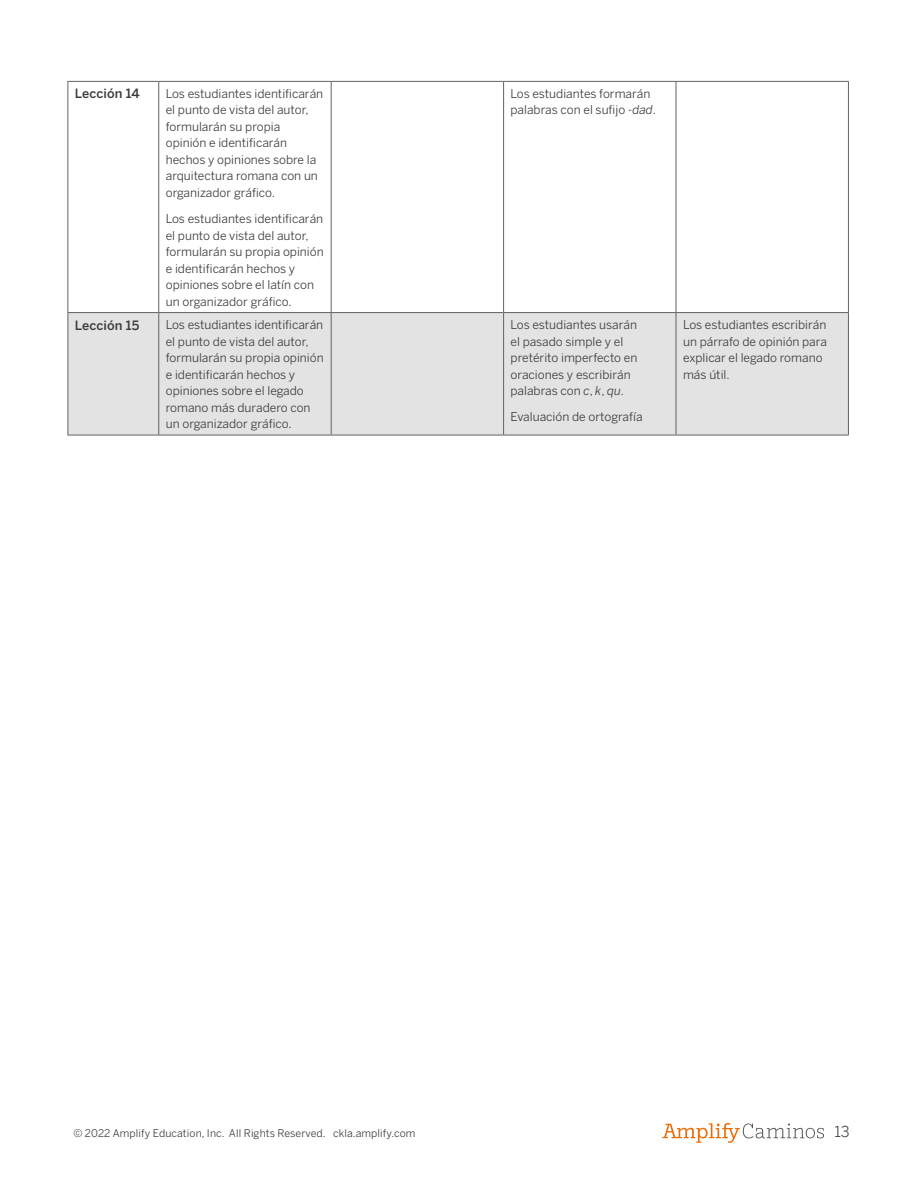
<style>
.page{position:relative;width:918px;height:1188px;background:#fff}
.page>*{position:absolute;margin:0;border:0;box-sizing:border-box;transform-origin:0 0}
.t1{font:15px "Benton Sans";color:#4a4a49}
.t2{font:500 12.75px "Benton Sans";letter-spacing:.01em;color:#3c3c3b}
.t3{font:12px/16.5px "Benton Sans";color:#3c3c3b}
.t4{font:10.5px "Benton Sans";letter-spacing:.01em;color:#3c3c3b}
.s1{font-style:italic}
</style>
<div class="page">
<svg style="left:662px;top:1123px;width:162px;height:20px"></svg>
<div style="left:69px;top:313px;width:779px;height:122px;background:#e3e3e3"></div>
<hr style="left:68px;top:81px;width:91px;height:1px;background:#646363">
<hr style="left:68px;top:82px;width:1px;height:230px;background:#646363">
<hr style="left:159px;top:81px;width:172px;height:1px;background:#646363">
<hr style="left:158px;top:82px;width:1px;height:230px;background:#646363">
<hr style="left:331px;top:81px;width:173px;height:1px;background:#646363">
<hr style="left:331px;top:82px;width:1px;height:230px;background:#646363">
<hr style="left:504px;top:81px;width:172px;height:1px;background:#646363">
<hr style="left:503px;top:82px;width:1px;height:230px;background:#646363">
<hr style="left:676px;top:81px;width:173px;height:1px;background:#646363">
<hr style="left:676px;top:82px;width:1px;height:230px;background:#646363">
<hr style="left:848px;top:82px;width:1px;height:230px;background:#646363">
<hr style="left:68px;top:312px;width:91px;height:1px;background:#646363">
<hr style="left:68px;top:313px;width:1px;height:122px;background:#646363">
<hr style="left:159px;top:312px;width:172px;height:1px;background:#646363">
<hr style="left:158px;top:313px;width:1px;height:122px;background:#646363">
<hr style="left:331px;top:312px;width:173px;height:1px;background:#646363">
<hr style="left:331px;top:313px;width:1px;height:122px;background:#646363">
<hr style="left:504px;top:312px;width:172px;height:1px;background:#646363">
<hr style="left:503px;top:313px;width:1px;height:122px;background:#646363">
<hr style="left:676px;top:312px;width:173px;height:1px;background:#646363">
<hr style="left:676px;top:313px;width:1px;height:122px;background:#646363">
<hr style="left:848px;top:313px;width:1px;height:122px;background:#646363">
<hr style="left:68px;top:435px;width:91px;height:1px;background:#646363">
<hr style="left:159px;top:435px;width:172px;height:1px;background:#646363">
<hr style="left:331px;top:435px;width:173px;height:1px;background:#646363">
<hr style="left:504px;top:435px;width:172px;height:1px;background:#646363">
<hr style="left:676px;top:435px;width:173px;height:1px;background:#646363">
<p class="t2" style="left:75px;top:86px;width:66px">Lección 14</p>
<p class="t3" style="left:166px;top:85px;width:159px">Los estudiantes identificarán el punto de vista del autor, formularán su propia opinión e identificarán hechos y opiniones sobre la arquitectura romana con un organizador gráfico.</p>
<p class="t3" style="left:166px;top:210px;width:159px">Los estudiantes identificarán el punto de vista del autor, formularán su propia opinión e identificarán hechos y opiniones sobre el latín con un organizador gráfico.</p>
<p class="t3" style="left:511px;top:85px;width:147px">Los estudiantes formarán palabras con el sufijo <span class="s1">-dad</span>.</p>
<p class="t2" style="left:75px;top:317px;width:66px">Lección 15</p>
<p class="t3" style="left:166px;top:316px;width:159px">Los estudiantes identificarán el punto de vista del autor, formularán su propia opinión e identificarán hechos y opiniones sobre el legado romano más duradero con un organizador gráfico.</p>
<p class="t3" style="left:511px;top:316px;width:128px">Los estudiantes usarán el pasado simple y el pretérito imperfecto en oraciones y escribirán palabras con <span class="s1">c</span>, <span class="s1">k</span>, <span class="s1">qu</span>.</p>
<p class="t3" style="left:511px;top:409px;width:133px">Evaluación de ortografía</p>
<p class="t3" style="left:683px;top:316px;width:145px">Los estudiantes escribirán un párrafo de opinión para explicar el legado romano más útil.</p>
<p class="t4" style="left:73px;top:1127px;width:344px">© 2022 Amplify Education, Inc. All Rights Reserved. ckla.amplify.com</p>
<p class="t1" style="left:834px;top:1123px;width:17px">13</p>
</div>
